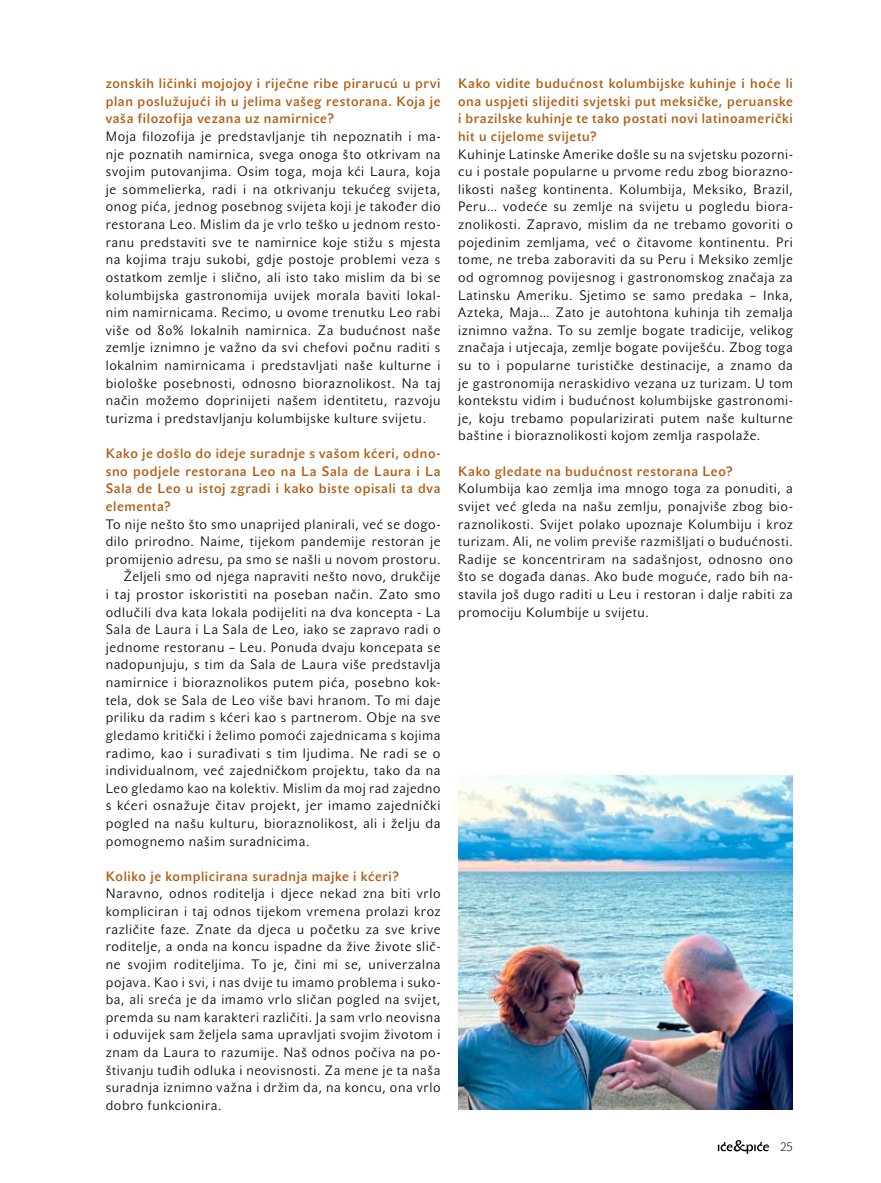
<style>
.page{position:relative;width:881px;height:1183px;background:#fff}
.page>*{position:absolute;margin:0;border:0;box-sizing:border-box;transform-origin:0 0}
.t1{font:13.5px/17.5px "John Sans Lite Pro";letter-spacing:.05em;color:#000;text-align:justify}
.t2{font:700 13.5px/17.5px "John Sans Lite Pro";letter-spacing:.05em;color:#af5b10;text-align:justify}
.t3{font:13.5px "John Sans Lite Pro";letter-spacing:.05em;color:#000;scale:.95 1}
.t4{font:12px "John Sans White Pro";color:#000}
</style>
<div class="page">
<img style="left:458px;top:775px;width:334px;height:334px">
<svg style="left:717px;top:1140px;width:51px;height:13px"></svg>
<p class="t2" style="left:106px;top:75px;width:336px">zonskih ličinki mojojoy i riječne ribe pirarucú u prvi plan poslužujući ih u jelima vašeg restorana. Koja je vaša filozofija vezana uz namirnice?</p>
<p class="t1" style="left:106px;top:127px;width:336px">Moja filozofija je predstavljanje tih nepoznatih i ma&shy;nje poznatih namirnica, svega onoga što otkrivam na svojim putovanjima. Osim toga, moja kći Laura, koja je sommelierka, radi i na otkrivanju tekućeg svijeta, onog pića, jednog posebnog svijeta koji je također dio restorana Leo. Mislim da je vrlo teško u jednom resto&shy;ranu predstaviti sve te namirnice koje stižu s mjesta na kojima traju sukobi, gdje postoje problemi veza s ostatkom zemlje i slično, ali isto tako mislim da bi se kolumbijska gastronomija uvijek morala baviti lokal&shy;nim namirnicama. Recimo, u ovome trenutku Leo rabi više od 80% lokalnih namirnica. Za budućnost naše zemlje iznimno je važno da svi chefovi počnu raditi s lokalnim namirnicama i predstavljati naše kulturne i biološke posebnosti, odnosno bioraznolikost. Na taj način možemo doprinijeti našem identitetu, razvoju turizma i predstavljanju kolumbijske kulture svijetu.</p>
<p class="t2" style="left:106px;top:444px;width:336px">Kako je došlo do ideje suradnje s vašom kćeri, odno&shy;sno podjele restorana Leo na La Sala de Laura i La Sala de Leo u istoj zgradi i kako biste opisali ta dva elementa?</p>
<p class="t1" style="left:106px;top:515px;width:336px">To nije nešto što smo unaprijed planirali, već se dogo-</p>
<p class="t1" style="left:106px;top:532px;width:336px">dilo prirodno. Naime, tijekom pandemije restoran je</p>
<p class="t1" style="left:106px;top:550px;width:336px">promijenio adresu, pa smo se našli u novom prostoru.</p>
<p class="t1" style="left:123px;top:568px;width:318px">Željeli smo od njega napraviti nešto novo, drukčije</p>
<p class="t1" style="left:106px;top:585px;width:336px">i taj prostor iskoristiti na poseban način. Zato smo</p>
<p class="t1" style="left:106px;top:603px;width:336px">odlučili dva kata lokala podijeliti na dva koncepta - La</p>
<p class="t1" style="left:106px;top:620px;width:336px">Sala de Laura i La Sala de Leo, iako se zapravo radi o</p>
<p class="t1" style="left:106px;top:638px;width:336px">jednome restoranu – Leu. Ponuda dvaju koncepata se</p>
<p class="t1" style="left:106px;top:656px;width:336px">nadopunjuju, s tim da Sala de Laura više predstavlja</p>
<p class="t1" style="left:106px;top:673px;width:336px">namirnice i bioraznolikos putem pića, posebno kok-</p>
<p class="t1" style="left:106px;top:691px;width:336px">tela, dok se Sala de Leo više bavi hranom. To mi daje</p>
<p class="t1" style="left:106px;top:708px;width:336px">priliku da radim s kćeri kao s partnerom. Obje na sve</p>
<p class="t1" style="left:106px;top:726px;width:336px">gledamo kritički i želimo pomoći zajednicama s kojima</p>
<p class="t1" style="left:106px;top:744px;width:336px">radimo, kao i surađivati s tim ljudima. Ne radi se o</p>
<p class="t1" style="left:106px;top:761px;width:336px">individualnom, već zajedničkom projektu, tako da na</p>
<p class="t3" style="left:106px;top:780px;width:354px">Leo gledamo kao na kolektiv. Mislim da moj rad zajedno</p>
<p class="t1" style="left:106px;top:796px;width:336px">s kćeri osnažuje čitav projekt, jer imamo zajednički</p>
<p class="t1" style="left:106px;top:814px;width:336px">pogled na našu kulturu, bioraznolikost, ali i želju da</p>
<p class="t1" style="left:106px;top:832px;width:205px">pomognemo našim suradnicima.</p>
<p class="t2" style="left:106px;top:867px;width:294px">Koliko je komplicirana suradnja majke i kćeri?</p>
<p class="t1" style="left:106px;top:884px;width:336px">Naravno, odnos roditelja i djece nekad zna biti vrlo kompliciran i taj odnos tijekom vremena prolazi kroz različite faze. Znate da djeca u početku za sve krive roditelje, a onda na koncu ispadne da žive živote slič&shy;ne svojim roditeljima. To je, čini mi se, univerzalna pojava. Kao i svi, i nas dvije tu imamo problema i suko&shy;ba, ali sreća je da imamo vrlo sličan pogled na svijet, premda su nam karakteri različiti. Ja sam vrlo neovisna i oduvijek sam željela sama upravljati svojim životom i znam da Laura to razumije. Naš odnos počiva na po&shy;štivanju tuđih odluka i neovisnosti. Za mene je ta naša suradnja iznimno važna i držim da, na koncu, ona vrlo dobro funkcionira.</p>
<p class="t2" style="left:458px;top:75px;width:336px">Kako vidite budućnost kolumbijske kuhinje i hoće li ona uspjeti slijediti svjetski put meksičke, peruanske i brazilske kuhinje te tako postati novi latinoamerički hit u cijelome svijetu?</p>
<p class="t1" style="left:458px;top:145px;width:336px">Kuhinje Latinske Amerike došle su na svjetsku pozorni&shy;cu i postale popularne u prvome redu zbog biorazno&shy;likosti našeg kontinenta. Kolumbija, Meksiko, Brazil, Peru… vodeće su zemlje na svijetu u pogledu biora&shy;znolikosti. Zapravo, mislim da ne trebamo govoriti o pojedinim zemljama, već o čitavome kontinentu. Pri tome, ne treba zaboraviti da su Peru i Meksiko zemlje od ogromnog povijesnog i gastronomskog značaja za Latinsku Ameriku. Sjetimo se samo predaka – Inka, Azteka, Maja… Zato je autohtona kuhinja tih zemalja iznimno važna. To su zemlje bogate tradicije, velikog značaja i utjecaja, zemlje bogate poviješću. Zbog toga su to i popularne turističke destinacije, a znamo da je gastronomija neraskidivo vezana uz turizam. U tom kontekstu vidim i budućnost kolumbijske gastronomi&shy;je, koju trebamo popularizirati putem naše kulturne baštine i bioraznolikosti kojom zemlja raspolaže.</p>
<p class="t2" style="left:458px;top:462px;width:276px">Kako gledate na budućnost restorana Leo?</p>
<p class="t1" style="left:458px;top:480px;width:336px">Kolumbija kao zemlja ima mnogo toga za ponuditi, a svijet već gleda na našu zemlju, ponajviše zbog bio&shy;raznolikosti. Svijet polako upoznaje Kolumbiju i kroz turizam. Ali, ne volim previše razmišljati o budućnosti.<br>Radije se koncentriram na sadašnjost, odnosno ono što se događa danas. Ako bude moguće, rado bih na&shy;stavila još dugo raditi u Leu i restoran i dalje rabiti za promociju Kolumbije u svijetu.</p>
<p class="t4" style="left:779px;top:1139px;width:14px">25</p>
</div>
